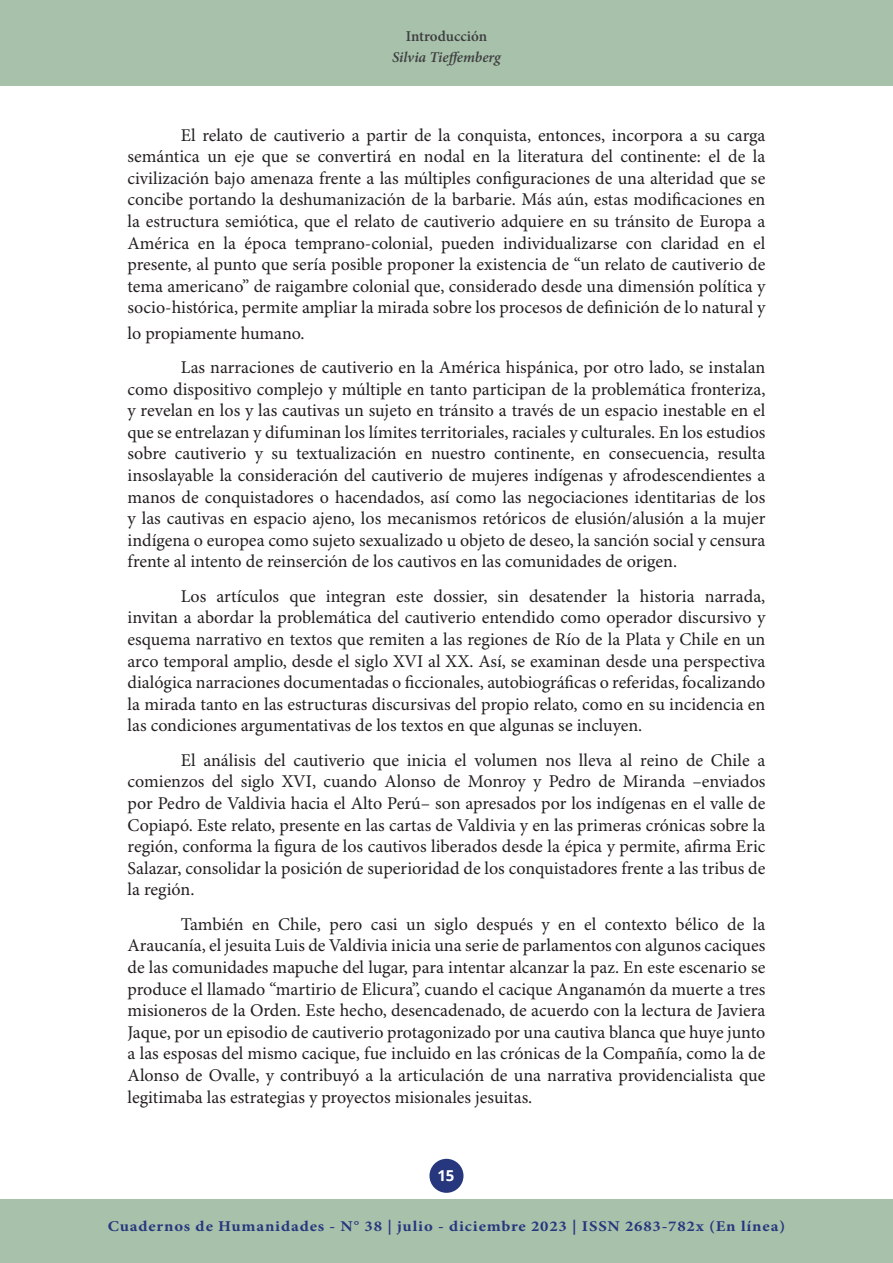
<style>
.page{position:relative;width:893px;height:1263px;background:#fff}
.page>*{position:absolute;margin:0;border:0;box-sizing:border-box;transform-origin:0 0}
.CUERPO{font:18px/21.6px "Minion Pro";color:#231f20;text-align:justify}
.t1{font:700 15px "Minion Pro";letter-spacing:.05em;color:#27377e;scale:1.11 1}
.t2{font:italic 600 15px "Minion Pro";color:#3e3e3f}
.t3{font:600 15px "Minion Pro";color:#3e3e3f}
.t4{font:700 15px "Open Sans";color:#fff}
</style>
<div class="page">
<div style="left:429px;top:1159px;width:34px;height:34px;background:#27377e;border-radius:50%"></div>
<div style="left:0;top:0;width:893px;height:85px;background:#a7c1ab"></div>
<div style="left:0;top:1199px;width:893px;height:64px;background:#a7c1ab"></div>
<p class="t3" style="left:406px;top:26px;width:83px">Introducción</p>
<p class="t2" style="left:392px;top:46px;width:110px">Silvia Tieffemberg</p>
<p class="CUERPO" style="left:128px;top:125px;width:639px;text-indent:53px">El relato de cautiverio a partir de la conquista, entonces, incorpora a su carga semántica un eje que se convertirá en nodal en la literatura del continente: el de la civilización bajo amenaza frente a las múltiples configuraciones de una alteridad que se concibe portando la deshumanización de la barbarie. Más aún, estas modificaciones en la estructura semiótica, que el relato de cautiverio adquiere en su tránsito de Europa a América en la época temprano-colonial, pueden individualizarse con claridad en el presente, al punto que sería posible proponer la existencia de “un relato de cautiverio de tema americano” de raigambre colonial que, considerado desde una dimensión política y socio-histórica, permite ampliar la mirada sobre los procesos de definición de lo natural y</p>
<p class="CUERPO" style="left:128px;top:323px;width:178px">lo propiamente humano.</p>
<p class="CUERPO" style="left:128px;top:357px;width:639px;text-indent:53px">Las narraciones de cautiverio en la América hispánica, por otro lado, se instalan como dispositivo complejo y múltiple en tanto participan de la problemática fronteriza, y revelan en los y las cautivas un sujeto en tránsito a través de un espacio inestable en el que se entrelazan y difuminan los límites territoriales, raciales y culturales. En los estudios sobre cautiverio y su textualización en nuestro continente, en consecuencia, resulta insoslayable la consideración del cautiverio de mujeres indígenas y afrodescendientes a manos de conquistadores o hacendados, así como las negociaciones identitarias de los y las cautivas en espacio ajeno, los mecanismos retóricos de elusión/alusión a la mujer indígena o europea como sujeto sexualizado u objeto de deseo, la sanción social y censura frente al intento de reinserción de los cautivos en las comunidades de origen.</p>
<p class="CUERPO" style="left:128px;top:586px;width:639px;text-indent:53px">Los artículos que integran este dossier, sin desatender la historia narrada, invitan a abordar la problemática del cautiverio entendido como operador discursivo y esquema narrativo en textos que remiten a las regiones de Río de la Plata y Chile en un arco temporal amplio, desde el siglo XVI al XX. Así, se examinan desde una perspectiva dialógica narraciones documentadas o ficcionales, autobiográficas o referidas, focalizando la mirada tanto en las estructuras discursivas del propio relato, como en su incidencia en las condiciones argumentativas de los textos en que algunas se incluyen.</p>
<p class="CUERPO" style="left:128px;top:750px;width:639px;text-indent:53px">El análisis del cautiverio que inicia el volumen nos lleva al reino de Chile a comienzos del siglo XVI, cuando Alonso de Monroy y Pedro de Miranda –enviados por Pedro de Valdivia hacia el Alto Perú– son apresados por los indígenas en el valle de Copiapó. Este relato, presente en las cartas de Valdivia y en las primeras crónicas sobre la región, conforma la figura de los cautivos liberados desde la épica y permite, afirma Eric Salazar, consolidar la posición de superioridad de los conquistadores frente a las tribus de la región.</p>
<p class="CUERPO" style="left:128px;top:914px;width:639px;text-indent:53px">También en Chile, pero casi un siglo después y en el contexto bélico de la Araucanía, el jesuita Luis de Valdivia inicia una serie de parlamentos con algunos caciques de las comunidades mapuche del lugar, para intentar alcanzar la paz. En este escenario se produce el llamado “martirio de Elicura”, cuando el cacique Anganamón da muerte a tres misioneros de la Orden. Este hecho, desencadenado, de acuerdo con la lectura de Javiera Jaque, por un episodio de cautiverio protagonizado por una cautiva blanca que huye junto a las esposas del mismo cacique, fue incluido en las crónicas de la Compañía, como la de Alonso de Ovalle, y contribuyó a la articulación de una narrativa providencialista que legitimaba las estrategias y proyectos misionales jesuitas.</p>
<p class="t4" style="left:437px;top:1165px;width:19px">15</p>
<p class="t1" style="left:108px;top:1216px;width:612px">Cuadernos de Humanidades - N° 38 | julio - diciembre 2023 | ISSN 2683-782x (En línea)</p>
</div>
